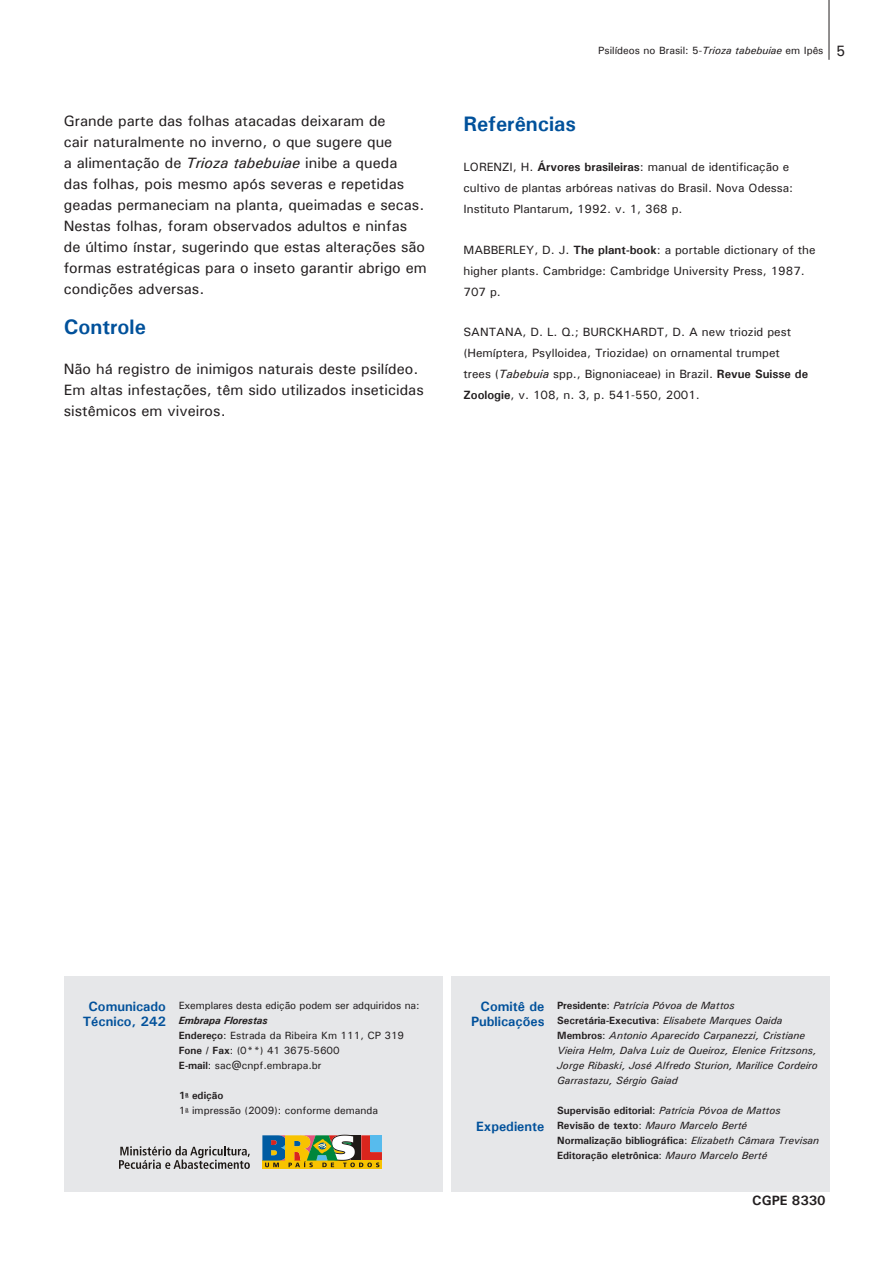
<style>
.page{position:relative;width:893px;height:1263px;background:#fff}
.page>*{position:absolute;margin:0;border:0;box-sizing:border-box;transform-origin:0 0}
.Título_1{font:700 21px "Univers";color:#01519b}
.Corpo_de_texto_1{font:500 15px/21px "Univers";color:#231f20}
.t1{font:700 13.5px/15px "Univers";color:#01519b;text-align:center}
.Nome_do_autor{font:700 13.5px "Univers";color:#231f20}
.Corpo_de_texto_1-2{font:500 12px/21px "Univers";color:#231f20}
.t2{font:italic 500 10.5px/15px "Univers";color:#231f20}
.t3{font:500 10.5px "Univers";color:#231f20}
.t4{font:700 10.5px "Univers";color:#231f20}
.t5{font:italic 700 10.5px "Univers";color:#231f20}
.s1{font-style:italic}
.s2{font-size:15px}
.s3{font-weight:700}
.s4{font-weight:700;font-style:normal}
.s5{font-style:normal}
.s6{font-weight:500}
.s7{font-weight:500;font-style:italic}
</style>
<div class="page">
<hr style="left:829px;top:0;width:1px;height:60px;background:#231f20">
<div style="left:451px;top:976px;width:378px;height:215px;background:#e6e7e9"></div>
<div style="left:64px;top:976px;width:378px;height:215px;background:#e6e7e9"></div>
<svg style="left:262px;top:1167px;width:120px;height:2px"></svg>
<svg style="left:262px;top:1135px;width:120px;height:32px;background:#968f53"></svg>
<svg style="left:119px;top:1146px;width:131px;height:23px"></svg>
<p class="Corpo_de_texto_1" style="left:64px;top:110px;width:365px">Grande parte das folhas atacadas deixaram de<br>cair naturalmente no inverno, o que sugere que<br>a alimentação de <span class="s1">Trioza tabebuiae</span> inibe a queda<br>das folhas, pois mesmo após severas e repetidas geadas permaneciam na planta, queimadas e secas.<br>Nestas folhas, foram observados adultos e ninfas de último ínstar, sugerindo que estas alterações são formas estratégicas para o inseto garantir abrigo em condições adversas.</p>
<p class="Título_1" style="left:64px;top:313px;width:84px">Controle</p>
<p class="Corpo_de_texto_1" style="left:64px;top:358px;width:362px">Não há registro de inimigos naturais deste psilídeo.<br>Em altas infestações, têm sido utilizados inseticidas sistêmicos em viveiros.</p>
<p class="t3" style="left:598px;top:44px;width:249px">Psilídeos no Brasil: 5-<span class="s1">Trioza tabebuiae</span> em Ipês <span class="s2">5</span></p>
<p class="Título_1" style="left:463px;top:110px;width:114px">Referências</p>
<p class="Corpo_de_texto_1-2" style="left:463px;top:156px;width:331px">LORENZI, H. <span class="s3">Árvores brasileiras</span>: manual de identificação e cultivo de plantas arbóreas nativas do Brasil. Nova Odessa:<br>Instituto Plantarum<span class="s3">,</span> 1992. v. 1, 368 p.</p>
<p class="Corpo_de_texto_1-2" style="left:463px;top:239px;width:353px">MABBERLEY, D. J. <span class="s3">The plant-book</span>: a portable dictionary of the higher plants. Cambridge: Cambridge University Press, 1987.<br>707 p.</p>
<p class="Corpo_de_texto_1-2" style="left:463px;top:321px;width:346px">SANTANA, D. L. Q.; BURCKHARDT, D. A new triozid pest (Hemíptera, Psylloidea, Triozidae) on ornamental trumpet trees (<span class="s1">Tabebuia</span> spp., Bignoniaceae) in Brazil. <span class="s3">Revue Suisse de Zoologie</span>, v. 108, n. 3, p. 541-550, 2001.</p>
<p class="t1" style="left:83px;top:999px;width:85px">Comunicado<br>Técnico, 242</p>
<p class="t3" style="left:179px;top:999px;width:242px">Exemplares desta edição podem ser adquiridos na:</p>
<p class="t5" style="left:179px;top:1014px;width:91px">Embrapa Florestas</p>
<p class="t3" style="left:179px;top:1029px;width:227px"><span class="s3">Endereço</span>: Estrada da Ribeira Km 111, CP 319</p>
<p class="t3" style="left:179px;top:1044px;width:163px"><span class="s3">Fone / Fax</span>: (0**) 41 3675-5600</p>
<p class="t3" style="left:179px;top:1059px;width:144px"><span class="s3">E-mail</span>: sac@cnpf.embrapa.br</p>
<p class="t4" style="left:179px;top:1089px;width:46px">1<sup>a</sup> edição</p>
<p class="t3" style="left:179px;top:1104px;width:201px">1<sup>a</sup> impressão (2009): conforme demanda</p>
<p class="t1" style="left:481px;top:999px;width:65px">Comitê de</p>
<p class="t1" style="left:471px;top:1014px;width:75px">Publicações</p>
<p class="t1" style="left:476px;top:1119px;width:70px">Expediente</p>
<p class="t2" style="left:557px;top:998px;width:179px"><span class="s4">Presidente</span><span class="s5">:</span> Patrícia Póvoa de Mattos</p>
<p class="t2" style="left:557px;top:1013px;width:227px"><span class="s4">Secretária-Executiva</span><span class="s5">:</span> Elisabete Marques Oaida</p>
<p class="t2" style="left:557px;top:1028px;width:262px"><span class="s4">Membros</span><span class="s5">:</span> Antonio Aparecido Carpanezzi, Cristiane Vieira Helm, Dalva Luiz de Queiroz, Elenice Fritzsons, Jorge Ribaski, José Alfredo Sturion, Marilice Cordeiro Garrastazu, Sérgio Gaiad</p>
<p class="t2" style="left:557px;top:1103px;width:225px"><span class="s4">Supervisão editorial</span><span class="s5">:</span> Patrícia Póvoa de Mattos</p>
<p class="t2" style="left:557px;top:1118px;width:191px"><span class="s4">Revisão de texto</span><span class="s5">:</span> Mauro Marcelo Berté</p>
<p class="t4" style="left:557px;top:1134px;width:264px">Normalização bibliográfica<span class="s6">:</span> <span class="s7">Elizabeth Câmara Trevisan</span></p>
<p class="t4" style="left:557px;top:1149px;width:212px">Editoração eletrônica<span class="s6">:</span> <span class="s7">Mauro Marcelo Berté</span></p>
<p class="Nome_do_autor" style="left:752px;top:1191px;width:75px">CGPE 8330</p>
</div>
